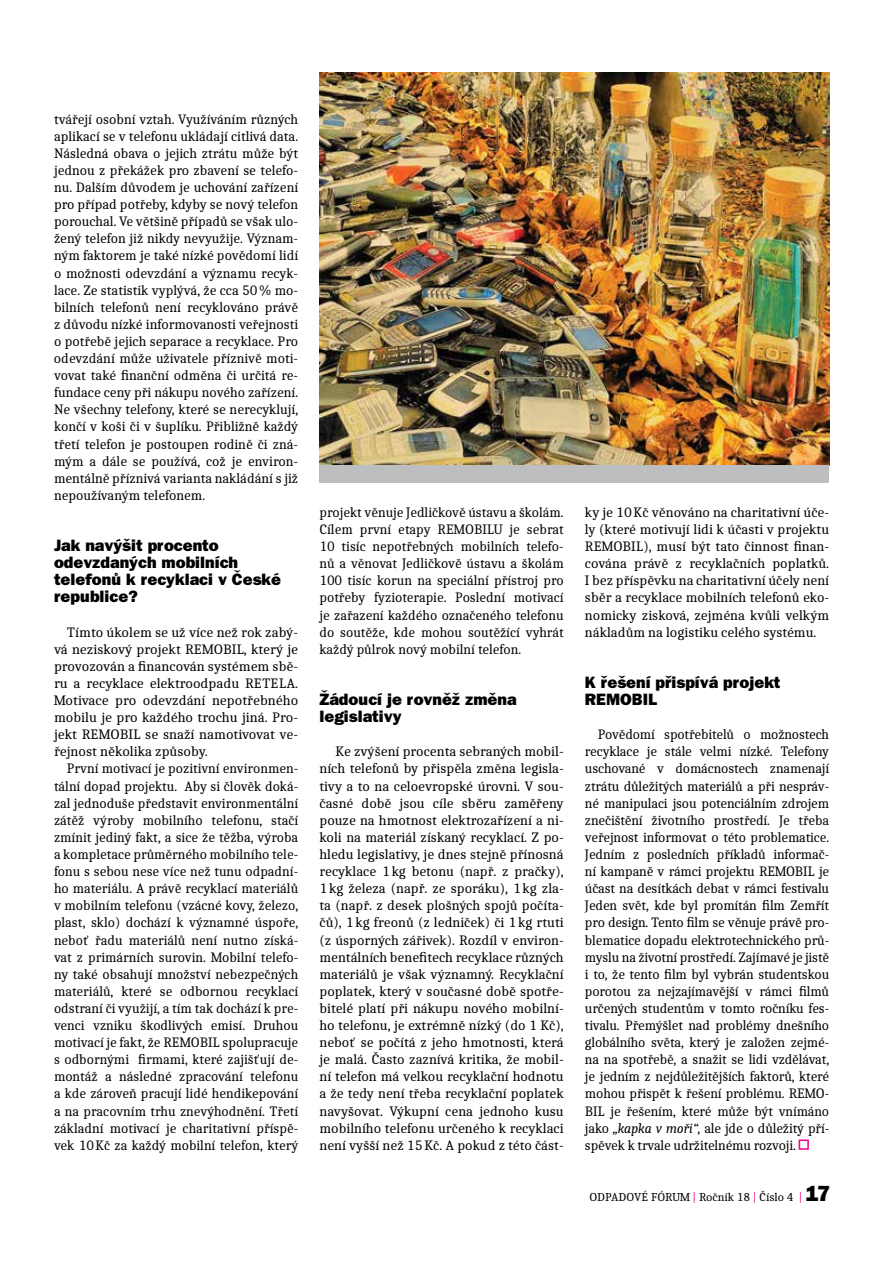
<style>
.page{position:relative;width:893px;height:1263px;background:#fff}
.page>*{position:absolute;margin:0;border:0;box-sizing:border-box;transform-origin:0 0}
.t1{font:800 16.5px/17.1px "Franklin Gothic CE";color:#000}
.t2{font:14.25px/17.1px "Caladea";color:#000;text-align:justify}
.t3{font:14.25px/17.1px "Caladea";color:#000;text-align:justify;scale:.96 1}
.t4{font:12px "Caladea";color:#000}
.s1{font-style:italic}
.s2{color:#ec008c}
.s3{font-family:"Franklin Gothic";font-weight:800;font-size:22.5px}
</style>
<div class="page">
<div style="left:799px;top:1139px;width:10px;height:11px;border:2px solid #ec008c"></div>
<img style="left:319px;top:72px;width:510px;height:394px">
<div style="left:319px;top:466px;width:510px;height:17px;background:#bcbec0"></div>
<p class="t2" style="left:54px;top:110px;width:246px">tvářejí osobní vztah. Využíváním různých aplikací se v telefonu ukládají citlivá data.<br>Následná obava o jejich ztrátu může být jednou z překážek pro zbavení se telefo&shy;nu. Dalším důvodem je uchování zařízení pro případ potřeby, kdyby se nový telefon porouchal. Ve většině případů se však ulo&shy;žený telefon již nikdy nevyužije. Význam&shy;ným faktorem je také nízké povědomí lidí o možnosti odevzdání a významu recyk&shy;lace. Ze statistik vyplývá, že cca 50% mo&shy;bilních telefonů není recyklováno právě z důvodu nízké informovanosti veřejnosti o potřebě jejich separace a recyklace. Pro odevzdání může uživatele příznivě moti&shy;vovat také finanční odměna či určitá re&shy;fundace ceny při nákupu nového zařízení.<br>Ne všechny telefony, které se nerecyklují, končí v koši či v šuplíku. Přibližně každý třetí telefon je postoupen rodině či zná&shy;mým a dále se používá, což je environ&shy;mentálně příznivá varianta nakládání s již nepoužívaným telefonem.</p>
<p class="t1" style="left:54px;top:537px;width:229px">Jak navýšit procento odevzdaných mobilních telefonů k recyklaci v České republice?</p>
<p class="t2" style="left:54px;top:623px;width:246px;text-indent:13px">Tímto úkolem se už více než rok zabý&shy;vá neziskový projekt REMOBIL, který je provozován a financován systémem sbě&shy;ru a recyklace elektroodpadu RETELA.<br>Motivace pro odevzdání nepotřebného mobilu je pro každého trochu jiná. Pro&shy;jekt REMOBIL se snaží namotivovat ve&shy;řejnost několika způsoby.</p>
<p class="t3" style="left:54px;top:760px;width:256px;text-indent:13px">První motivací je pozitivní environmen&shy;tální dopad projektu. Aby si člověk doká&shy;zal jednoduše představit environmentální zátěž výroby mobilního telefonu, stačí zmínit jediný fakt, a sice že těžba, výroba a kompletace průměrného mobilního tele&shy;fonu s sebou nese více než tunu odpadní&shy;ho materiálu. A právě recyklací materiálů v mobilním telefonu (vzácné kovy, železo, plast, sklo) dochází k významné úspoře, neboť řadu materiálů není nutno získá&shy;vat z primárních surovin. Mobilní telefo&shy;ny také obsahují množství nebezpečných materiálů, které se odbornou recyklací odstraní či využijí, a tím tak dochází k pre&shy;venci vzniku škodlivých emisí. Druhou motivací je fakt, že REMOBIL spolupracuje s odbornými firmami, které zajišťují de&shy;montáž a následné zpracování telefonu a kde zároveň pracují lidé hendikepování a na pracovním trhu znevýhodnění. Třetí základní motivací je charitativní příspě&shy;vek 10Kč za každý mobilní telefon, který</p>
<p class="t3" style="left:319px;top:503px;width:256px">projekt věnuje Jedličkově ústavu a školám.<br>Cílem první etapy REMOBILU je sebrat 10 tisíc nepotřebných mobilních telefo&shy;nů a věnovat Jedličkově ústavu a školám 100 tisíc korun na speciální přístroj pro potřeby fyzioterapie. Poslední motivací je zařazení každého označeného telefonu do soutěže, kde mohou soutěžící vyhrát každý půlrok nový mobilní telefon.</p>
<p class="t1" style="left:319px;top:691px;width:199px">Žádoucí je rovněž změna legislativy</p>
<p class="t2" style="left:319px;top:743px;width:246px;text-indent:16px">Ke zvýšení procenta sebraných mobil&shy;ních telefonů by přispěla změna legisla&shy;tivy a to na celoevropské úrovni. V sou&shy;časné době jsou cíle sběru zaměřeny pouze na hmotnost elektrozařízení a ni&shy;koli na materiál získaný recyklací. Z po&shy;hledu legislativy, je dnes stejně přínosná recyklace 1kg betonu (např. z pračky), 1kg železa (např. ze sporáku), 1kg zla&shy;ta (např. z desek plošných spojů počíta&shy;čů), 1kg freonů (z ledniček) či 1kg rtuti (z úsporných zářivek). Rozdíl v environ&shy;mentálních benefitech recyklace různých materiálů je však významný. Recyklační poplatek, který v současné době spotře&shy;bitelé platí při nákupu nového mobilní&shy;ho telefonu, je extrémně nízký (do 1 Kč), neboť se počítá z jeho hmotnosti, která je malá. Často zaznívá kritika, že mobil&shy;ní telefon má velkou recyklační hodnotu a že tedy není třeba recyklační poplatek navyšovat. Výkupní cena jednoho kusu mobilního telefonu určeného k recyklaci není vyšší než 15Kč. A pokud z této část-</p>
<p class="t2" style="left:585px;top:503px;width:246px">ky je 10Kč věnováno na charitativní úče&shy;ly (které motivují lidi k účasti v projektu REMOBIL), musí být tato činnost finan&shy;cována právě z recyklačních poplatků.<br>I bez příspěvku na charitativní účely není sběr a recyklace mobilních telefonů eko&shy;nomicky zisková, zejména kvůli velkým nákladům na logistiku celého systému.</p>
<p class="t1" style="left:585px;top:673px;width:197px">K řešení přispívá projekt<br>REMOBIL</p>
<p class="t3" style="left:585px;top:726px;width:256px;text-indent:13px">Povědomí spotřebitelů o možnostech recyklace je stále velmi nízké. Telefony uschované v domácnostech znamenají ztrátu důležitých materiálů a při nespráv&shy;né manipulaci jsou potenciálním zdrojem znečištění životního prostředí. Je třeba veřejnost informovat o této problematice.<br>Jedním z posledních příkladů informač&shy;ní kampaně v rámci projektu REMOBIL je účast na desítkách debat v rámci festivalu Jeden svět, kde byl promítán film Zemřít pro design. Tento film se věnuje právě pro&shy;blematice dopadu elektrotechnického prů&shy;myslu na životní prostředí. Zajímavé je jistě i to, že tento film byl vybrán studentskou porotou za nejzajímavější v rámci filmů určených studentům v tomto ročníku fes&shy;tivalu. Přemýšlet nad problémy dnešního globálního světa, který je založen zejmé&shy;na na spotřebě, a snažit se lidi vzdělávat, je jedním z nejdůležitějších faktorů, které mohou přispět k řešení problému. REMO-BIL je řešením, které může být vnímáno jako <span class="s1">„kapka v moři“</span>, ale jde o důležitý pří&shy;spěvek k trvale udržitelnému rozvoji.</p>
<p class="t4" style="left:589px;top:1190px;width:243px">ODPADOVÉ FÓRUM <span class="s2">|</span> Ročník 18 <span class="s2">|</span> Číslo 4 <span class="s2">|</span> <span class="s3">17</span></p>
</div>
